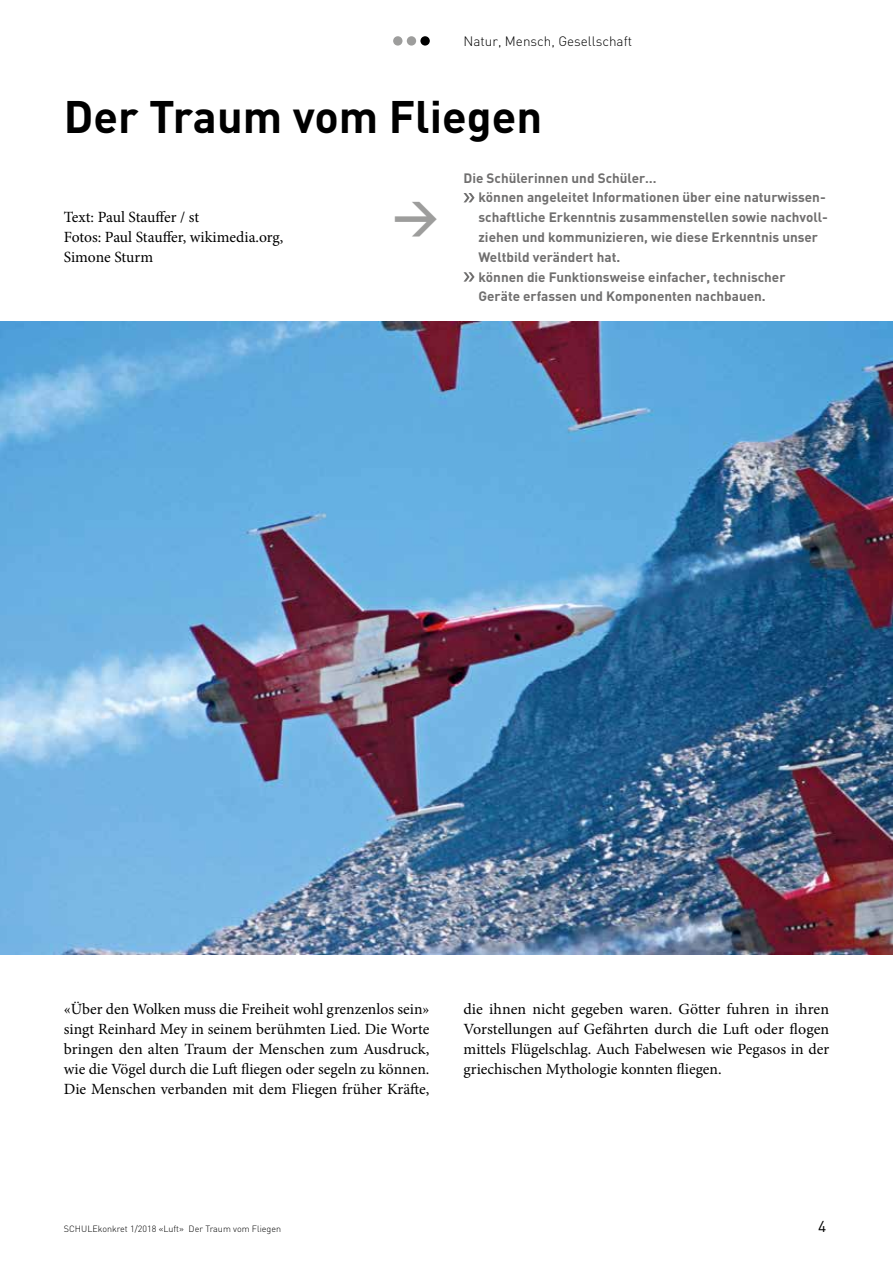
<style>
.page{position:relative;width:893px;height:1263px;background:#fff}
.page>*{position:absolute;margin:0;border:0;box-sizing:border-box;transform-origin:0 0}
.t1{font:700 45px "DIN";color:#000}
.t2{font:700 45px "DIN";color:#9d9d9c}
.t3{font:15.6px/19.8px "Minion Pro";color:#000;text-align:justify}
.t4{font:15.6px "DIN";color:#000}
.t5{font:700 13.5px/19.8px "DIN";color:#706f6f}
.t6{font:300 13.5px "DIN";color:#000}
.t7{font:300 9px "DIN";color:#000}
</style>
<div class="page">
<div style="left:393px;top:36px;width:9px;height:10px;background:#9d9d9c;border-radius:50%"></div>
<div style="left:407px;top:36px;width:9px;height:10px;background:#9d9d9c;border-radius:50%"></div>
<svg style="left:463px;top:193px;width:12px;height:9px"></svg>
<svg style="left:463px;top:272px;width:12px;height:10px"></svg>
<svg style="left:420px;top:36px;width:10px;height:10px"></svg>
<img style="left:0;top:321px;width:893px;height:634px">
<p class="t6" style="left:463px;top:33px;width:170px">Natur, Mensch, Gesellschaft</p>
<h1 class="t1" style="left:64px;top:87px;width:480px">Der Traum vom Fliegen</h1>
<p class="t5" style="left:478px;top:167px;width:351px;text-indent:-15px">Die Schülerinnen und Schüler…<br>können angeleitet Informationen über eine naturwissen&shy;schaftliche Erkenntnis zusammenstellen sowie nachvoll&shy;ziehen und kommunizieren, wie diese Erkenntnis unser Weltbild verändert hat.<br>können die Funktionsweise einfacher, technischer Geräte erfassen und Komponenten nachbauen.</p>
<h1 class="t2" style="left:393px;top:186px;width:48px">&gt;</h1>
<p class="t3" style="left:64px;top:207px;width:221px;text-align:left">Text: Paul Stauffer / st<br>Fotos: Paul Stauffer, wikimedia.org,<br>Simone Sturm</p>
<p class="t3" style="left:64px;top:999px;width:367px">«Über den Wolken muss die Freiheit wohl grenzenlos sein» singt Reinhard Mey in seinem berühmten Lied. Die Worte bringen den alten Traum der Menschen zum Ausdruck, wie die Vögel durch die Luft fliegen oder segeln zu können.<br>Die Menschen verbanden mit dem Fliegen früher Kräfte,</p>
<p class="t3" style="left:463px;top:999px;width:367px">die ihnen nicht gegeben waren. Götter fuhren in ihren Vorstellungen auf Gefährten durch die Luft oder flogen mittels Flügelschlag. Auch Fabelwesen wie Pegasos in der griechischen Mythologie konnten fliegen.</p>
<p class="t7" style="left:64px;top:1223px;width:219px">SCHULEkonkret 1/2018 «Luft» Der Traum vom Fliegen</p>
<p class="t4" style="left:818px;top:1217px;width:10px">4</p>
</div>
